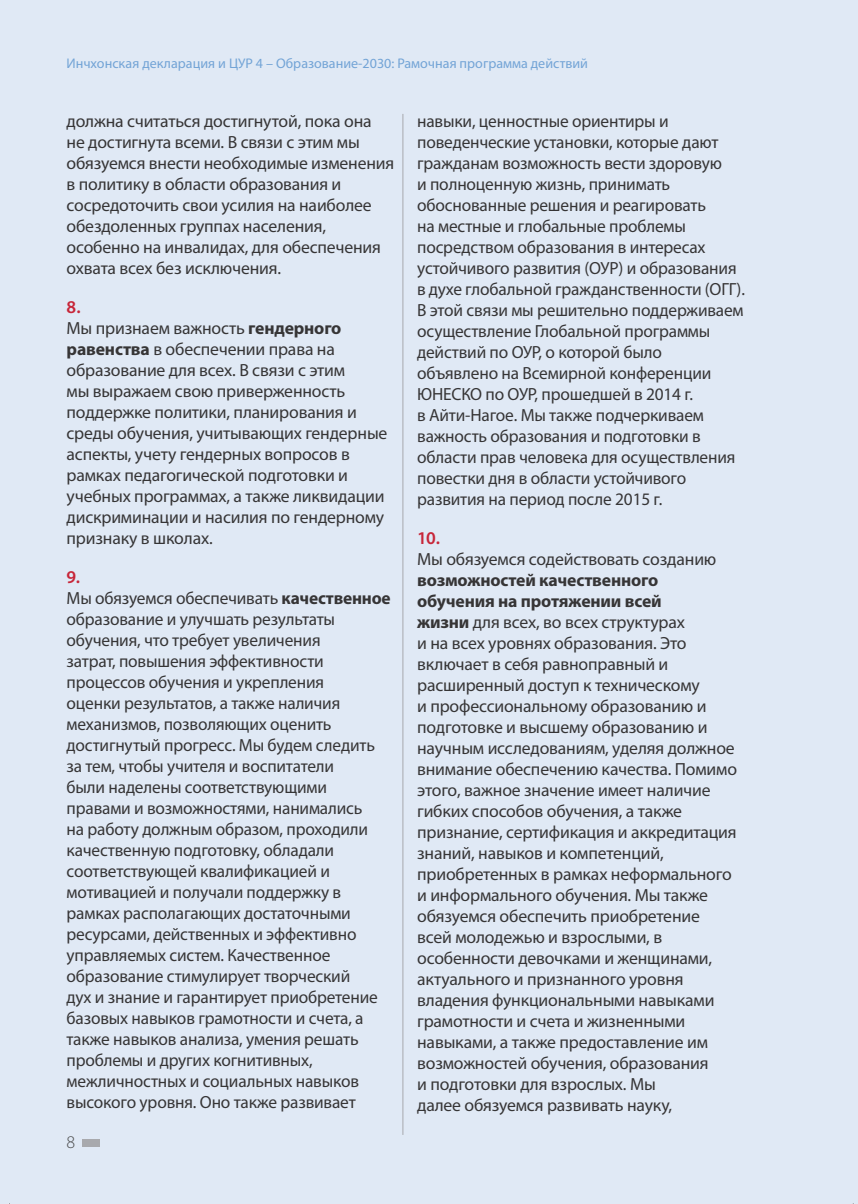
<style>
.page{position:relative;width:858px;height:1204px;background:#fff}
.page>*{position:absolute;margin:0;border:0;box-sizing:border-box;transform-origin:0 0}
.t1{font:600 18.03px "Myriad Pro";color:#c72639}
.t2{font:300 17.85px "Myriad Pro";color:#4b4c4d}
.t3{font:17.68px/21px "Myriad Pro";letter-spacing:-.01em;color:#363536}
.t4{font:14px "Myriad Pro";color:#73a4d6}
.s1{font-weight:700}
</style>
<div class="page">
<div style="left:0;top:0;width:853px;height:1203px;background:#e0e9f5"></div>
<div style="left:853px;top:0;width:5px;height:1203px;background:#e0e9f5"></div>
<div style="left:83px;top:1139px;width:17px;height:7px;background:#a8a9ad"></div>
<hr style="left:402px;top:114px;width:1px;height:1020px;background:#a8a9ad">
<p class="t4" style="left:67px;top:54px;width:523px">Инчхонская декларация и ЦУР 4 – Образование-2030: Рамочная программа действий</p>
<p class="t3" style="left:67px;top:110px;width:329px">должна считаться достигнутой, пока она не достигнута всеми. В связи с этим мы обязуемся внести необходимые изменения в политику в области образования и сосредоточить свои усилия на наиболее обездоленных группах населения, особенно на инвалидах, для обеспечения охвата всех без исключения.</p>
<p class="t1" style="left:67px;top:295px;width:16px">8.</p>
<p class="t3" style="left:67px;top:317px;width:322px">Мы признаем важность <span class="s1">гендерного равенства</span> в обеспечении права на образование для всех. В связи с этим<br>мы выражаем свою приверженность поддержке политики, планирования и среды обучения, учитывающих гендерные аспекты, учету гендерных вопросов в рамках педагогической подготовки и учебных программах, а также ликвидации дискриминации и насилия по гендерному признаку в школах.</p>
<p class="t1" style="left:67px;top:565px;width:15px">9.</p>
<p class="t3" style="left:67px;top:587px;width:326px">Мы обязуемся обеспечивать <span class="s1">качественное </span>образование и улучшать результаты обучения, что требует увеличения<br>затрат, повышения эффективности процессов обучения и укрепления<br>оценки результатов, а также наличия механизмов, позволяющих оценить достигнутый прогресс. Мы будем следить за тем, чтобы учителя и воспитатели<br>были наделены соответствующими правами и возможностями, нанимались<br>на работу должным образом, проходили качественную подготовку, обладали соответствующей квалификацией и мотивацией и получали поддержку в рамках располагающих достаточными ресурсами, действенных и эффективно управляемых систем. Качественное образование стимулирует творческий<br>дух и знание и гарантирует приобретение базовых навыков грамотности и счета, а также навыков анализа, умения решать проблемы и других когнитивных, межличностных и социальных навыков высокого уровня. Оно также развивает</p>
<p class="t2" style="left:67px;top:1131px;width:10px">8</p>
<p class="t3" style="left:417px;top:110px;width:329px">навыки, ценностные ориентиры и поведенческие установки, которые дают гражданам возможность вести здоровую<br>и полноценную жизнь, принимать обоснованные решения и реагировать<br>на местные и глобальные проблемы посредством образования в интересах устойчивого развития (ОУР) и образования в духе глобальной гражданственности (ОГГ).<br>В этой связи мы решительно поддерживаем осуществление Глобальной программы действий по ОУР, о которой было объявлено на Всемирной конференции ЮНЕСКО по ОУР, прошедшей в 2014 г.<br>в Айти-Нагое. Мы также подчеркиваем важность образования и подготовки в области прав человека для осуществления повестки дня в области устойчивого развития на период после 2015 г.</p>
<p class="t1" style="left:417px;top:526px;width:24px">10.</p>
<p class="t3" style="left:417px;top:548px;width:301px">Мы обязуемся содействовать созданию</p>
<p class="t3" style="left:417px;top:569px;width:321px"><span class="s1">возможностей качественного обучения на протяжении всей<br>жизни</span> для всех, во всех структурах<br>и на всех уровнях образования. Это включает в себя равноправный и расширенный доступ к техническому<br>и профессиональному образованию и подготовке и высшему образованию и научным исследованиям, уделяя должное внимание обеспечению качества. Помимо этого, важное значение имеет наличие гибких способов обучения, а также признание, сертификация и аккредитация знаний, навыков и компетенций, приобретенных в рамках неформального и информального обучения. Мы также обязуемся обеспечить приобретение всей молодежью и взрослыми, в особенности девочками и женщинами, актуального и признанного уровня владения функциональными навыками грамотности и счета и жизненными навыками, а также предоставление им возможностей обучения, образования<br>и подготовки для взрослых. Мы<br>далее обязуемся развивать науку,</p>
</div>
